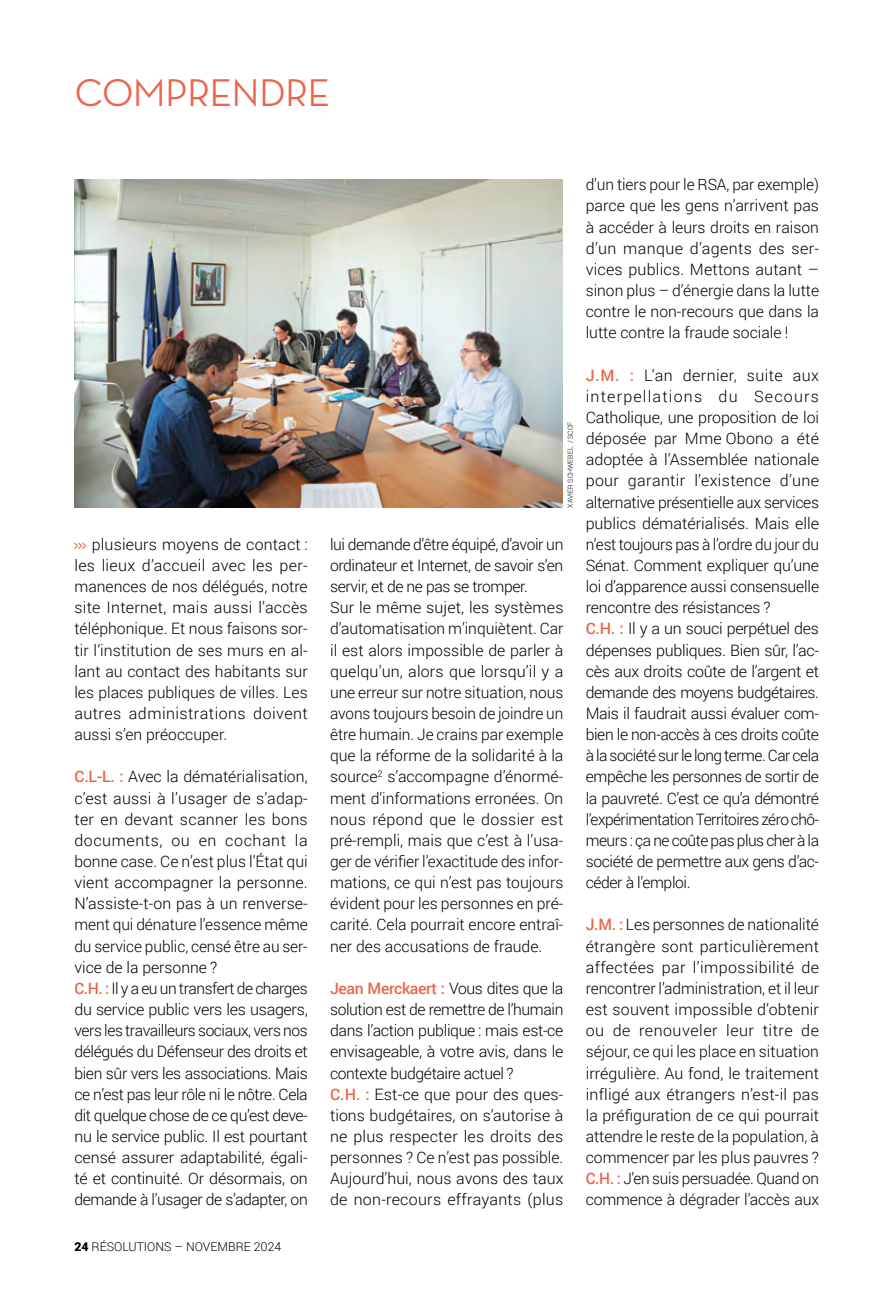
<style>
.page{position:relative;width:893px;height:1290px;background:#fff}
.page>*{position:absolute;margin:0;border:0;box-sizing:border-box;transform-origin:0 0}
.t1{font:500 39.38px "Neutra Disp";color:#ec644a}
.Texte_Courant{font:300 15.75px/21.2px "Roboto";letter-spacing:-.01em;color:#000;text-align:justify}
.t2{font:300 12.25px "Roboto";color:#000}
.t3{font:300 7px "Roboto";color:#000}
.s1{font-weight:500;color:#ec644a}
.s2{font-weight:900}
</style>
<div class="page">
<img style="left:74px;top:180px;width:489px;height:327px">
<svg style="left:74px;top:542px;width:12px;height:7px"></svg>
<p class="t1" style="left:75px;top:71px;width:256px">COMPRENDRE</p>
<p class="Texte_Courant" style="left:74px;top:533px;width:235px;text-indent:17px">plusieurs moyens de contact : les lieux d’accueil avec les per&shy;manences de nos délégués, notre site Internet, mais aussi l’accès téléphonique. Et nous faisons sor&shy;tir l’institution de ses murs en al&shy;lant au contact des habitants sur les places publiques de villes. Les autres administrations doivent aussi s’en préoccuper.</p>
<p class="Texte_Courant" style="left:74px;top:766px;width:235px"><span class="s1">C.L-L. :</span> Avec la dématérialisation, c’est aussi à l’usager de s’adap&shy;ter en devant scanner les bons documents, ou en cochant la bonne case. Ce n’est plus l’État qui vient accompagner la personne.<br>N’assiste-t-on pas à un renverse&shy;ment qui dénature l’essence même du service public, censé être au ser&shy;vice de la personne ?</p>
<p class="Texte_Courant" style="left:74px;top:977px;width:235px"><span class="s1">C.H. :</span> Il y a eu un transfert de charges du service public vers les usagers, vers les travailleurs sociaux, vers nos délégués du Défenseur des droits et bien sûr vers les associations. Mais ce n’est pas leur rôle ni le nôtre. Cela dit quelque chose de ce qu’est deve&shy;nu le service public. Il est pourtant censé assurer adaptabilité, égali&shy;té et continuité. Or désormais, on demande à l’usager de s’adapter, on</p>
<p class="t2" style="left:74px;top:1238px;width:208px"><span class="s2">24</span> RÉSOLUTIONS – NOVEMBRE 2024</p>
<p class="t3" style="left:565px;top:507px;width:88px;rotate:-90deg">XAVIER SCHWEBEL / SCCF</p>
<p class="Texte_Courant" style="left:330px;top:533px;width:235px">lui demande d’être équipé, d’avoir un ordinateur et Internet, de savoir s’en servir, et de ne pas se tromper.</p>
<p class="Texte_Courant" style="left:330px;top:596px;width:235px">Sur le même sujet, les systèmes d’automatisation m’inquiètent. Car il est alors impossible de parler à quelqu’un, alors que lorsqu’il y a une erreur sur notre situation, nous avons toujours besoin de joindre un être humain. Je crains par exemple que la réforme de la solidarité à la source<sup>2</sup> s’accompagne d’énormé&shy;ment d’informations erronées. On nous répond que le dossier est pré-rempli, mais que c’est à l’usa&shy;ger de vérifier l’exactitude des infor&shy;mations, ce qui n’est pas toujours évident pour les personnes en pré&shy;carité. Cela pourrait encore entraî&shy;ner des accusations de fraude.</p>
<p class="Texte_Courant" style="left:330px;top:977px;width:235px"><span class="s1">Jean Merckaert :</span> Vous dites que la solution est de remettre de l’humain dans l’action publique : mais est-ce envisageable, à votre avis, dans le contexte budgétaire actuel ?</p>
<p class="Texte_Courant" style="left:330px;top:1083px;width:235px"><span class="s1">C.H. :</span> Est-ce que pour des ques&shy;tions budgétaires, on s’autorise à ne plus respecter les droits des personnes ? Ce n’est pas possible.<br>Aujourd’hui, nous avons des taux de non-recours effrayants (plus</p>
<p class="Texte_Courant" style="left:586px;top:174px;width:235px">d’un tiers pour le RSA, par exemple) parce que les gens n’arrivent pas à accéder à leurs droits en raison d’un manque d’agents des ser&shy;vices publics. Mettons autant – sinon plus – d’énergie dans la lutte contre le non-recours que dans la lutte contre la fraude sociale !</p>
<p class="Texte_Courant" style="left:586px;top:364px;width:235px"><span class="s1">J.M. :</span> L’an dernier, suite aux interpellations du Secours Catholique, une proposition de loi déposée par Mme Obono a été adoptée à l’Assemblée nationale pour garantir l’existence d’une alternative présentielle aux services publics dématérialisés. Mais elle n’est toujours pas à l’ordre du jour du Sénat. Comment expliquer qu’une loi d’apparence aussi consensuelle rencontre des résistances ?</p>
<p class="Texte_Courant" style="left:586px;top:618px;width:235px"><span class="s1">C.H. :</span> Il y a un souci perpétuel des dépenses publiques. Bien sûr, l’ac&shy;cès aux droits coûte de l’argent et demande des moyens budgétaires.<br>Mais il faudrait aussi évaluer com&shy;bien le non-accès à ces droits coûte à la société sur le long terme. Car cela empêche les personnes de sortir de la pauvreté. C’est ce qu’a démontré l’expérimentation Territoires zéro chô&shy;meurs : ça ne coûte pas plus cher à la société de permettre aux gens d’ac&shy;céder à l’emploi.</p>
<p class="Texte_Courant" style="left:586px;top:914px;width:235px"><span class="s1">J.M. :</span> Les personnes de nationalité étrangère sont particulièrement affectées par l’impossibilité de rencontrer l’administration, et il leur est souvent impossible d’obtenir ou de renouveler leur titre de séjour, ce qui les place en situation irrégulière. Au fond, le traitement infligé aux étrangers n’est-il pas la préfiguration de ce qui pourrait attendre le reste de la population, à commencer par les plus pauvres ?</p>
<p class="Texte_Courant" style="left:586px;top:1167px;width:235px"><span class="s1">C.H. :</span> J’en suis persuadée. Quand on commence à dégrader l’accès aux</p>
</div>
